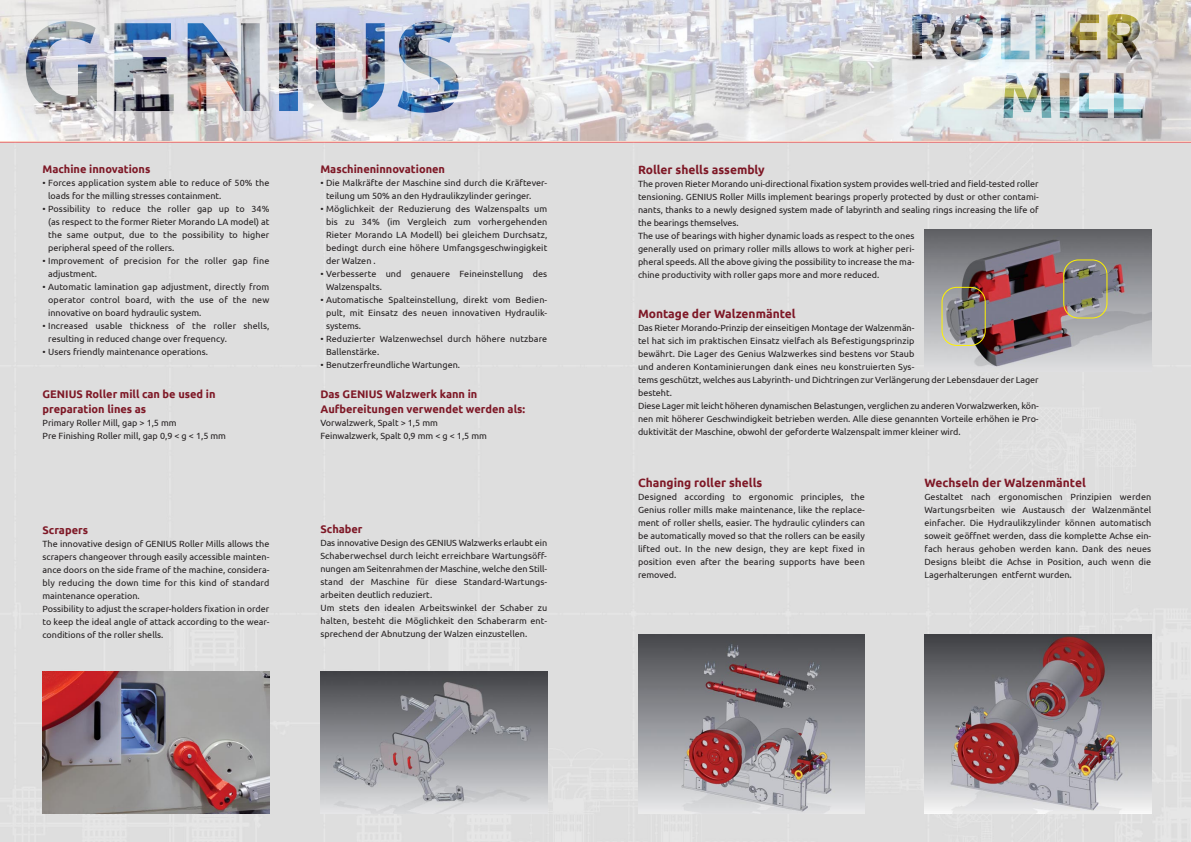
<style>
.page{position:relative;width:1191px;height:842px;background:#fff}
.page>*{position:absolute;margin:0;border:0;box-sizing:border-box;transform-origin:0 0}
.t1{font:700 12px "Ubuntu";color:#7e1826}
.t2{font:700 11px/15px "Ubuntu";color:#7e1826}
.t3{font:9px/13px "Ubuntu";color:#231f20}
.s1{font-weight:700;color:#58595b}
</style>
<div class="page">
<div style="left:0;top:142px;width:1191px;height:700px;background:#dedede"></div>
<hr style="left:0;top:141px;width:1191px;height:1px;background:#ed1c24">
<img style="left:924px;top:230px;width:227px;height:141px">
<svg style="left:941px;top:287px;width:44px;height:59px;background:#8a8579"></svg>
<svg style="left:1063px;top:259px;width:44px;height:59px;background:#8b8980"></svg>
<img style="left:924px;top:635px;width:227px;height:178px">
<img style="left:638px;top:635px;width:227px;height:178px">
<img style="left:320px;top:672px;width:227px;height:142px">
<img style="left:43px;top:672px;width:226px;height:142px">
<img style="left:0;top:0;width:1191px;height:141px">
<p class="t2" style="left:43px;top:161px;width:109px">Machine innovations</p>
<p class="t3" style="left:48px;top:176px;width:223px;text-indent:-6px">• Forces application system able to reduce of 50% the loads for the milling stresses containment.</p>
<p class="t3" style="left:48px;top:202px;width:223px;text-align:justify;text-indent:-6px">• Possibility to reduce the roller gap up to 34% (as respect to the former Rieter Morando LA model) at the same output, due to the possibility to higher peripheral speed of the rollers.</p>
<p class="t3" style="left:48px;top:254px;width:223px;text-indent:-6px">• Improvement of precision for the roller gap fine adjustment.</p>
<p class="t3" style="left:48px;top:280px;width:223px;text-align:justify;text-indent:-6px">• Automatic lamination gap adjustment, directly from operator control board, with the use of the new innovative on board hydraulic system.</p>
<p class="t3" style="left:48px;top:319px;width:223px;text-indent:-6px">• Increased usable thickness of the roller shells, resulting in reduced change over frequency.</p>
<p class="t3" style="left:43px;top:345px;width:167px">• Users friendly maintenance operations.</p>
<p class="t2" style="left:43px;top:386px;width:174px">GENIUS Roller mill can be used in preparation lines as</p>
<p class="t3" style="left:43px;top:416px;width:185px">Primary Roller Mill, gap &gt; 1,5 mm<br>Pre Finishing Roller mill, gap 0,9 &lt; g &lt; 1,5 mm</p>
<p class="t2" style="left:43px;top:522px;width:47px">Scrapers</p>
<p class="t3" style="left:43px;top:537px;width:228px">The innovative design of GENIUS Roller Mills allows the scrapers changeover through easily accessible mainten&shy;ance doors on the side frame of the machine, considera&shy;bly reducing the down time for this kind of standard maintenance operation.<br>Possibility to adjust the scraper-holders fixation in order to keep the ideal angle of attack according to the wear&shy;conditions of the roller shells.</p>
<p class="t2" style="left:320px;top:161px;width:126px">Maschineninnovationen</p>
<p class="t3" style="left:326px;top:176px;width:223px;text-indent:-6px">• Die Malkräfte der Maschine sind durch die Kräftever&shy;teilung um 50% an den Hydraulikzylinder geringer.</p>
<p class="t3" style="left:326px;top:202px;width:223px;text-align:justify;text-indent:-6px">• Möglichkeit der Reduzierung des Walzenspalts um bis zu 34% (im Vergleich zum vorhergehenden Rieter Morando LA Modell) bei gleichem Durchsatz, bedingt durch eine höhere Umfangsgeschwingigkeit der Walzen .</p>
<p class="t3" style="left:326px;top:267px;width:223px;text-indent:-6px">• Verbesserte und genauere Feineinstellung des<br>Walzenspalts.</p>
<p class="t3" style="left:326px;top:293px;width:223px;text-align:justify;text-indent:-6px">• Automatische Spalteinstellung, direkt vom Bedien&shy;pult, mit Einsatz des neuen innovativen Hydraulik&shy;systems.</p>
<p class="t3" style="left:326px;top:332px;width:223px;text-indent:-6px">• Reduzierter Walzenwechsel durch höhere nutzbare<br>Ballenstärke.</p>
<p class="t3" style="left:320px;top:358px;width:141px">• Benutzerfreundliche Wartungen.</p>
<p class="t2" style="left:320px;top:386px;width:206px">Das GENIUS Walzwerk kann in<br>Aufbereitungen verwendet werden als:</p>
<p class="t3" style="left:320px;top:416px;width:168px">Vorwalzwerk, Spalt &gt; 1,5 mm<br>Feinwalzwerk, Spalt 0,9 mm &lt; g &lt; 1,5 mm</p>
<p class="t2" style="left:320px;top:521px;width:44px">Schaber</p>
<p class="t3" style="left:320px;top:536px;width:228px">Das innovative Design des GENIUS Walzwerks erlaubt ein Schaberwechsel durch leicht erreichbare Wartungsöff&shy;nungen am Seitenrahmen der Maschine, welche den Still&shy;stand der Maschine für diese Standard-Wartungs&shy;arbeiten deutlich reduziert.<br>Um stets den idealen Arbeitswinkel der Schaber zu halten, besteht die Möglichkeit den Schaberarm ent - sprechend der Abnutzung der Walzen einzustellen.</p>
<h1 class="t1" style="left:638px;top:163px;width:128px">Roller shells assembly</h1>
<p class="t3" style="left:638px;top:177px;width:402px">The proven Rieter Morando uni-directional fixation system provides well-tried and field-tested roller tensioning. GENIUS Roller Mills implement bearings properly protected by dust or other contami&shy;nants, thanks to a newly designed system made of labyrinth and sealing rings increasing the life of the bearings themselves.<br>The use of bearings with higher dynamic loads as respect to the ones<br>generally used on primary roller mills allows to work at higher peri-<br>pheral speeds. All the above giving the possibility to increase the ma-<br>chine productivity with roller gaps more and more reduced.</p>
<h1 class="t1" style="left:638px;top:307px;width:159px">Montage der Walzenmäntel</h1>
<p class="t3" style="left:638px;top:322px;width:402px">Das Rieter Morando-Prinzip der einseitigen Montage der Walzenmän-<br>tel hat sich im praktischen Einsatz vielfach als Befestigungsprinzip<br>bewährt. Die Lager des Genius Walzwerkes sind bestens vor Staub<br>und anderen Kontaminierungen dank eines neu konstruierten Sys-<br>tems geschützt, welches aus Labyrinth- und Dichtringen zur Verlängerung der Lebensdauer der Lager besteht.<br>Diese Lager mit leicht höheren dynamischen Belastungen, verglichen zu anderen Vorwalzwerken, kön&shy;nen mit höherer Geschwindigkeit betrieben werden. Alle diese genannten Vorteile erhöhen ie Pro&shy;duktivität der Maschine, obwohl der geforderte Walzenspalt immer kleiner wird.</p>
<h1 class="t1" style="left:638px;top:476px;width:126px">Changing roller shells</h1>
<p class="t3" style="left:638px;top:490px;width:228px;text-align:justify">Designed according to ergonomic principles, the Genius roller mills make maintenance, like the replace&shy;ment of roller shells, easier. The hydraulic cylinders can be automatically moved so that the rollers can be easily lifted out. In the new design, they are kept fixed in position even after the bearing supports have been removed.</p>
<h1 class="t1" style="left:924px;top:476px;width:163px">Wechseln der Walzenmäntel</h1>
<p class="t3" style="left:924px;top:490px;width:228px;text-align:justify">Gestaltet nach ergonomischen Prinzipien werden Wartungsrbeiten wie Austausch der Walzenmäntel einfacher. Die Hydraulikzylinder können automatisch soweit geöffnet werden, dass die komplette Achse ein&shy;fach heraus gehoben werden kann. Dank des neues Designs bleibt die Achse in Position, auch wenn die Lager halterungen entfernt wurden<span class="s1">.</span></p>
</div>
